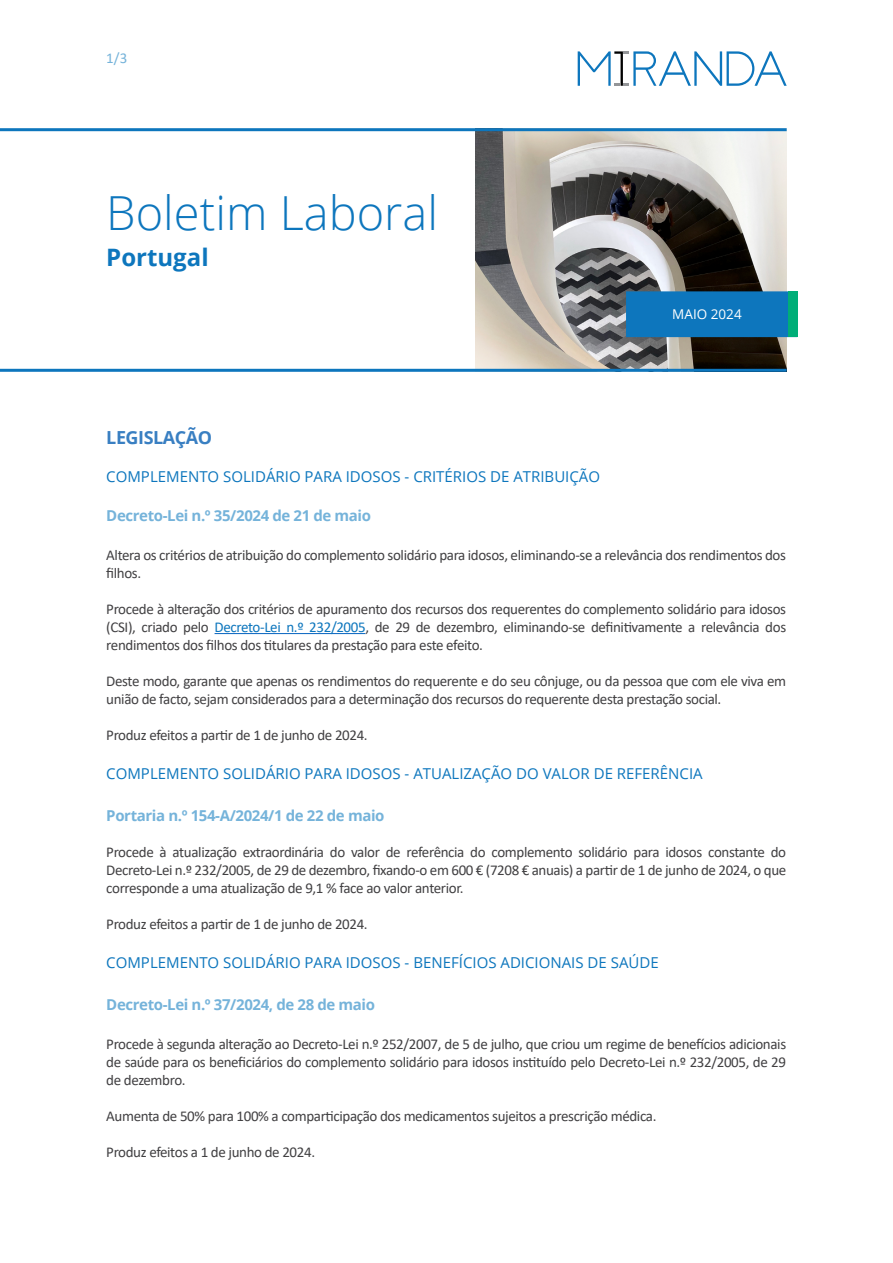
<style>
.page{position:relative;width:893px;height:1263px;background:#fff}
.page>*{position:absolute;margin:0;border:0;box-sizing:border-box;transform-origin:0 0}
.t1{font:300 46.95px "Open Sans";color:#0d76bd}
.t2{font:700 24px "Open Sans";color:#0d76bd}
.t3{font:700 18px "Open Sans";letter-spacing:-.025em;color:#397fc2}
.t4{font:15px/18px "Calibri";letter-spacing:-.025em;color:#414042;text-align:justify}
.t5{font:15px "Open Sans";color:#0d76bd}
.t6{font:700 15px "Open Sans";letter-spacing:-.025em;color:#75b3da}
.t7{font:15px "Calibri";color:#75b3da}
.t8{font:13.5px "Open Sans";color:#fff}
.s1{color:#0d76bd}
</style>
<div class="page">
<svg style="left:578px;top:51px;width:209px;height:35px"></svg>
<hr style="left:215px;top:633px;width:150px;height:1px;background:#0563c1">
<img style="left:476px;top:129px;width:311px;height:243px">
<div style="left:626px;top:291px;width:171px;height:46px;background:#0d76bd;border:3px solid #0d76bd"></div>
<div style="left:788px;top:291px;width:9px;height:46px;background:#00ae78"></div>
<hr style="left:0;top:128px;width:785px;height:3px;background:#0d76bd">
<hr style="left:0;top:369px;width:785px;height:3px;background:#0d76bd">
<p class="t7" style="left:106px;top:47px;width:22px">1/3</p>
<h1 class="t1" style="left:106px;top:180px;width:333px">Boletim Laboral</h1>
<h2 class="t2" style="left:106px;top:240px;width:104px">Portugal</h2>
<p class="t3" style="left:106px;top:425px;width:107px">LEGISLAÇÃO</p>
<p class="t8" style="left:672px;top:305px;width:71px">MAIO 2024</p>
<p class="t5" style="left:106px;top:466px;width:495px">COMPLEMENTO SOLIDÁRIO PARA IDOSOS - CRITÉRIOS DE ATRIBUIÇÃO</p>
<p class="t6" style="left:106px;top:505px;width:266px">Decreto-Lei n.º 35/2024 de 21 de maio</p>
<p class="t4" style="left:106px;top:545px;width:681px">Altera os critérios de atribuição do complemento solidário para idosos, eliminando-se a relevância dos rendimentos dos filhos.</p>
<p class="t4" style="left:106px;top:599px;width:681px">Procede à alteração dos critérios de apuramento dos recursos dos requerentes do complemento solidário para idosos (CSI), criado pelo <span class="s1">Decreto-Lei n.º 232/2005</span>, de 29 de dezembro, eliminando-se definitivamente a relevância dos rendimentos dos filhos dos titulares da prestação para este efeito.</p>
<p class="t4" style="left:106px;top:671px;width:681px">Deste modo, garante que apenas os rendimentos do requerente e do seu cônjuge, ou da pessoa que com ele viva em união de facto, sejam considerados para a determinação dos recursos do requerente desta prestação social.</p>
<p class="t4" style="left:106px;top:725px;width:263px">Produz efeitos a partir de 1 de junho de 2024.</p>
<p class="t5" style="left:106px;top:763px;width:598px">COMPLEMENTO SOLIDÁRIO PARA IDOSOS - ATUALIZAÇÃO DO VALOR DE REFERÊNCIA</p>
<p class="t6" style="left:106px;top:805px;width:280px">Portaria n.º 154-A/2024/1 de 22 de maio</p>
<p class="t4" style="left:106px;top:842px;width:681px">Procede à atualização extraordinária do valor de referência do complemento solidário para idosos constante do Decreto-Lei n.º 232/2005, de 29 de dezembro, fixando-o em 600 € (7208 € anuais) a partir de 1 de junho de 2024, o que corresponde a uma atualização de 9,1 % face ao valor anterior.</p>
<p class="t4" style="left:106px;top:914px;width:263px">Produz efeitos a partir de 1 de junho de 2024.</p>
<p class="t5" style="left:106px;top:952px;width:554px">COMPLEMENTO SOLIDÁRIO PARA IDOSOS - BENEFÍCIOS ADICIONAIS DE SAÚDE</p>
<p class="t6" style="left:106px;top:994px;width:270px">Decreto-Lei n.º 37/2024, de 28 de maio</p>
<p class="t4" style="left:106px;top:1034px;width:681px">Procede à segunda alteração ao Decreto-Lei n.º 252/2007, de 5 de julho, que criou um regime de benefícios adicionais de saúde para os beneficiários do complemento solidário para idosos instituído pelo Decreto-Lei n.º 232/2005, de 29 de dezembro.</p>
<p class="t4" style="left:106px;top:1106px;width:552px">Aumenta de 50% para 100% a comparticipação dos medicamentos sujeitos a prescrição médica.</p>
<p class="t4" style="left:106px;top:1142px;width:210px">Produz efeitos a 1 de junho de 2024.</p>
</div>
